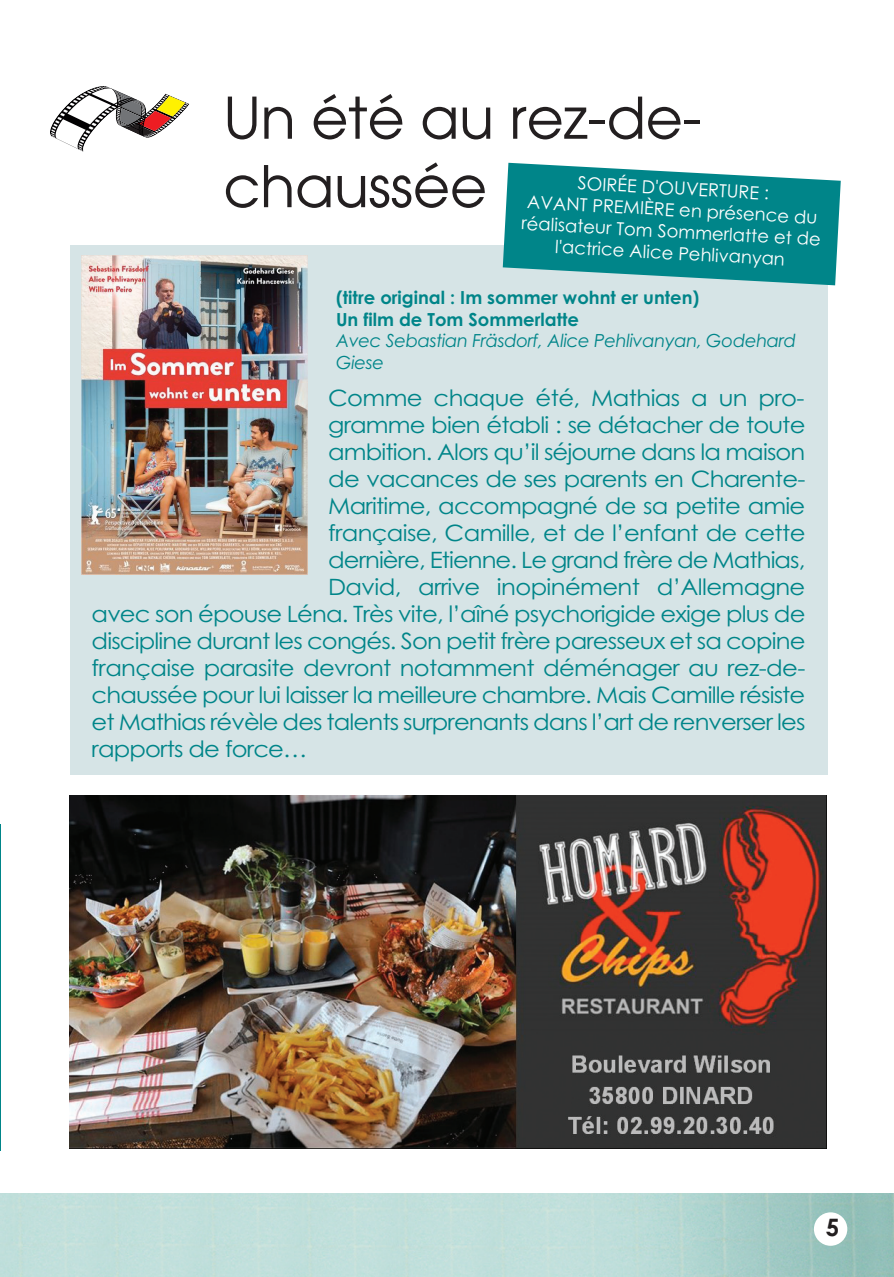
<style>
.page{position:relative;width:894px;height:1277px;background:#fff}
.page>*{position:absolute;margin:0;border:0;box-sizing:border-box;transform-origin:0 0}
.t1{font:57px/68.4px "Avant Garde";color:#231f20}
.t2{font:700 24px "Century Gothic";color:#231f20}
.t3{font:22.5px "Century Gothic";letter-spacing:-.035em;color:#008589;scale:1.08 1}
.t4{font:18px/21.6px "Century Gothic";color:#fff;text-align:center}
.t5{font:700 18px/21.6px "Century Gothic";color:#008589}
.t6{font:italic 18px/21.6px "Century Gothic";letter-spacing:-.02em;color:#008589}
</style>
<div class="page">
<img style="left:1px;top:1193px;width:893px;height:83px">
<div style="left:814px;top:1212px;width:33px;height:33px;background:#fff;border-radius:50%"></div>
<hr style="left:0;top:824px;width:1px;height:326px;background:#008589">
<svg style="left:50px;top:86px;width:139px;height:66px"></svg>
<div style="left:70px;top:245px;width:757px;height:530px;background:#d6e4e6"></div>
<svg style="left:503px;top:163px;width:338px;height:122px;background:#249599"></svg>
<img style="left:82px;top:256px;width:225px;height:318px">
<img style="left:69px;top:795px;width:757px;height:353px">
<h1 class="t1" style="left:223px;top:89px;width:480px">Un été au rez-de&shy;chaussée</h1>
<p class="t4" style="left:524px;top:171px;width:301px;rotate:3deg">SOIRÉE D'OUVERTURE :<br>AVANT PREMIÈRE en présence du réalisateur Tom Sommerlatte et de l'actrice Alice Pehlivanyan</p>
<p class="t5" style="left:336px;top:288px;width:365px">(titre original : Im sommer wohnt er unten)<br>Un film de Tom Sommerlatte</p>
<p class="t6" style="left:336px;top:332px;width:462px">Avec Sebastian Fräsdorf, Alice Pehlivanyan, Godehard<br>Giese</p>
<p class="t3" style="left:328px;top:389px;width:442px">Comme chaque été, Mathias a un pro-</p>
<p class="t3" style="left:328px;top:416px;width:443px">gramme bien établi : se détacher de toute</p>
<p class="t3" style="left:328px;top:443px;width:443px">ambition. Alors qu’il séjourne dans la maison</p>
<p class="t3" style="left:328px;top:470px;width:443px">de vacances de ses parents en Charente-</p>
<p class="t3" style="left:328px;top:497px;width:443px">Maritime, accompagné de sa petite amie</p>
<p class="t3" style="left:328px;top:524px;width:443px">française, Camille, et de l’enfant de cette</p>
<p class="t3" style="left:328px;top:551px;width:443px">dernière, Etienne. Le grand frère de Mathias,</p>
<p class="t3" style="left:328px;top:578px;width:443px">David, arrive inopinément d’Allemagne</p>
<p class="t3" style="left:92px;top:605px;width:662px">avec son épouse Léna. Très vite, l’aîné psychorigide exige plus de</p>
<p class="t3" style="left:92px;top:632px;width:662px">discipline durant les congés. Son petit frère paresseux et sa copine</p>
<p class="t3" style="left:92px;top:659px;width:662px">française parasite devront notamment déménager au rez-de-</p>
<p class="t3" style="left:92px;top:686px;width:662px">chaussée pour lui laisser la meilleure chambre. Mais Camille résiste</p>
<p class="t3" style="left:92px;top:713px;width:662px">et Mathias révèle des talents surprenants dans l’art de renverser les</p>
<p class="t3" style="left:92px;top:740px;width:201px">rapports de force…</p>
<p class="t2" style="left:826px;top:1218px;width:15px">5</p>
</div>
